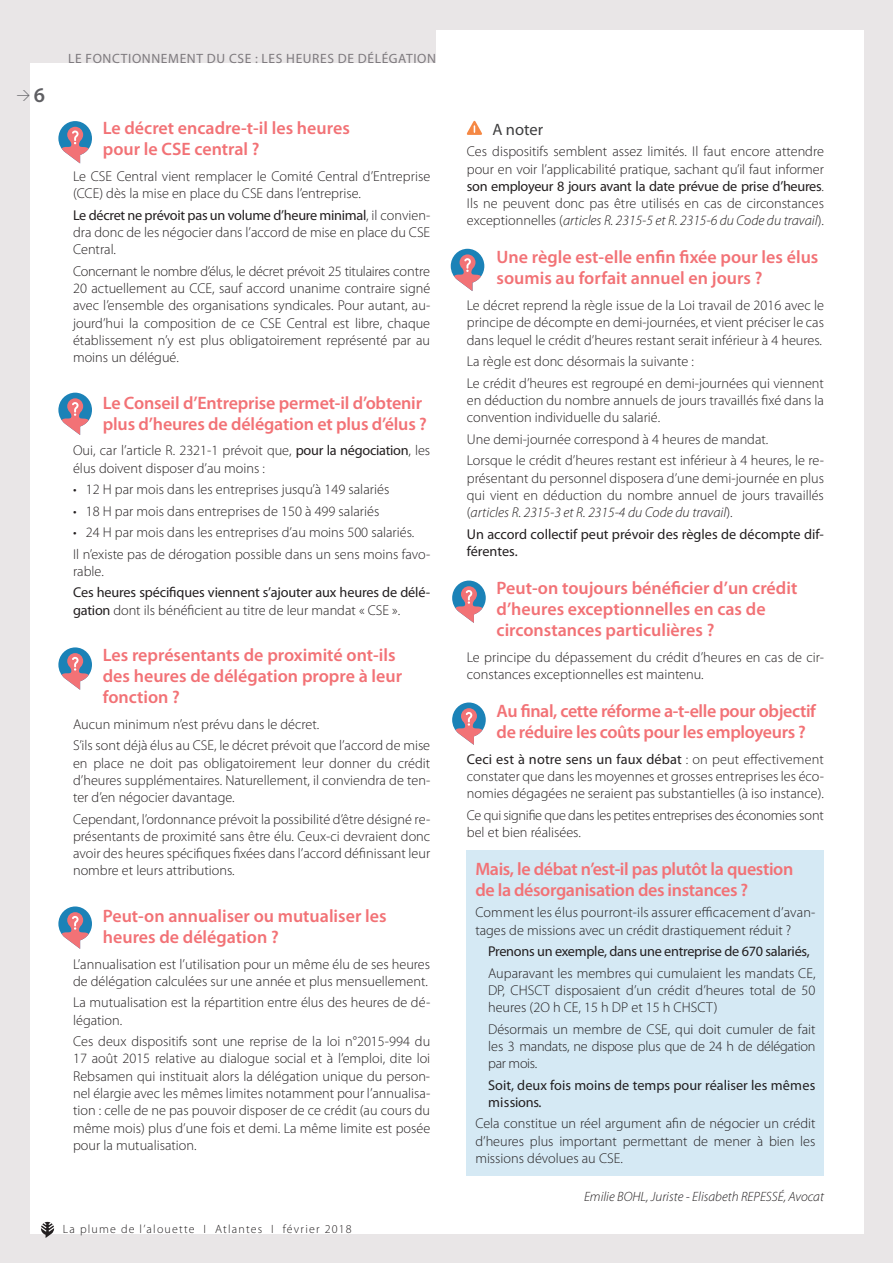
<style>
.page{position:relative;width:893px;height:1263px;background:#fff}
.page>*{position:absolute;margin:0;border:0;box-sizing:border-box;transform-origin:0 0}
.t1{font:600 18px/21px "Myriad Pro";letter-spacing:-.005em;color:#f27276}
.t2{font:16.5px "Myriad Pro";color:#3e3e3f}
.t3{font:300 14.25px/17.2px "Myriad Pro";color:#231f20;text-align:justify}
.t4{font:14.25px/17.2px "Myriad Pro";letter-spacing:-.01em;color:#231f20}
.t5{font:300 14.25px/17.2px "Myriad Pro";letter-spacing:-.02em;color:#231f20}
.t6{font:13.5px "Myriad Pro";letter-spacing:.045em;color:#7e7a7e}
.t7{font:italic 300 13.5px "Myriad Pro";color:#231f20}
.t8{font:300 13.5px "DIN";color:#5f5f63}
.t9{font:300 12px "Myriad Pro";letter-spacing:.1em;color:#231f20}
.s1{font-family:"Myriad Pro";font-weight:600;font-size:21px}
.s2{font-weight:400}
.s3{font-weight:300}
.s4{font-style:italic}
</style>
<div class="page">
<div style="left:0;top:0;width:893px;height:1263px;background:linear-gradient(to right,#e9e6e7,#e9e6e7)"></div>
<div style="left:30px;top:30px;width:833px;height:1203px;background:#fff"></div>
<svg style="left:41px;top:1222px;width:13px;height:16px"></svg>
<div style="left:0;top:22px;width:436px;height:41px;background:#e9e6e7"></div>
<div style="left:467px;top:850px;width:357px;height:326px;background:#d5e9f4"></div>
<svg style="left:466px;top:120px;width:16px;height:15px"></svg>
<svg style="left:58px;top:121px;width:34px;height:42px"></svg>
<svg style="left:58px;top:393px;width:34px;height:42px"></svg>
<svg style="left:58px;top:647px;width:34px;height:43px"></svg>
<svg style="left:452px;top:702px;width:34px;height:43px"></svg>
<svg style="left:452px;top:581px;width:34px;height:42px"></svg>
<svg style="left:451px;top:249px;width:33px;height:42px"></svg>
<svg style="left:58px;top:906px;width:34px;height:43px"></svg>
<p class="t8" style="left:16px;top:85px;width:30px">&gt; <span class="s1">6</span></p>
<p class="t6" style="left:68px;top:50px;width:170px">Le fonctionnement du CSE</p>
<p class="t6" style="left:255px;top:50px;width:182px">: Les heures de délégation</p>
<p class="t1" style="left:103px;top:117px;width:248px">Le décret encadre-t-il les heures pour le CSE central ?</p>
<p class="t3" style="left:73px;top:168px;width:359px">Le CSE Central vient remplacer le Comité Central d’Entreprise (CCE) dès la mise en place du CSE dans l’entreprise.</p>
<p class="t3" style="left:73px;top:206px;width:359px"><span class="s2">Le décret ne prévoit pas un volume d’heure minimal</span>, il convien&shy;dra donc de les négocier dans l’accord de mise en place du CSE Central.</p>
<p class="t3" style="left:73px;top:262px;width:359px">Concernant le nombre d’élus, le décret prévoit 25 titulaires contre 20 actuellement au CCE, sauf accord unanime contraire signé avec l’ensemble des organisations syndicales. Pour autant, au&shy;jourd’hui la composition de ce CSE Central est libre, chaque établissement n’y est plus obligatoirement représenté par au moins un délégué.</p>
<p class="t1" style="left:103px;top:392px;width:326px">Le Conseil d’Entreprise permet-il d’obtenir plus d’heures de délégation et plus d’élus ?</p>
<p class="t3" style="left:73px;top:442px;width:359px">Oui, car l’article R. 2321-1 prévoit que, <span class="s2">pour la négociation</span>, les élus doivent disposer d’au moins :</p>
<p class="t3" style="left:73px;top:481px;width:318px">• 12 H par mois dans les entreprises jusqu’à 149 salariés</p>
<p class="t3" style="left:73px;top:502px;width:308px">• 18 H par mois dans entreprises de 150 à 499 salariés</p>
<p class="t3" style="left:73px;top:521px;width:359px;line-height:21.5px">• 24 H par mois dans les entreprises d’au moins 500 salariés.<br>I l n’existe pas de dérogation possible dans un sens moins favo-</p>
<p class="t3" style="left:73px;top:562px;width:32px">rable.</p>
<p class="t4" style="left:73px;top:584px;width:359px">Ces heures spécifiques viennent s’ajouter aux heures de délé&shy;gation <span class="s3">dont ils bénéficient au titre de leur mandat « CSE ».</span></p>
<p class="t1" style="left:103px;top:644px;width:301px">Les représentants de proximité ont-ils des heures de délégation propre à leur fonction ?</p>
<p class="t3" style="left:73px;top:713px;width:359px;line-height:21.5px">Aucun minimum n’est prévu dans le décret.<br>S’ils sont déjà élus au CSE, le décret prévoit que l’accord de mise</p>
<p class="t3" style="left:73px;top:754px;width:359px">en place ne doit pas obligatoirement leur donner du crédit d’heures supplémentaires. Naturellement, il conviendra de ten&shy;ter d’en négocier davantage.</p>
<p class="t3" style="left:73px;top:810px;width:359px">Cependant, l’ordonnance prévoit la possibilité d’être désigné re&shy;présentants de proximité sans être élu. Ceux-ci devraient donc avoir des heures spécifiques fixées dans l’accord définissant leur nombre et leurs attributions.</p>
<p class="t1" style="left:103px;top:905px;width:285px">Peut-on annualiser ou mutualiser les heures de délégation ?</p>
<p class="t3" style="left:73px;top:955px;width:359px">L’annualisation est l’utilisation pour un même élu de ses heures de délégation calculées sur une année et plus mensuellement.</p>
<p class="t3" style="left:73px;top:994px;width:359px">La mutualisation est la répartition entre élus des heures de dé&shy;légation.</p>
<p class="t3" style="left:73px;top:1033px;width:359px">Ces deux dispositifs sont une reprise de la loi n°2015-994 du 17 août 2015 relative au dialogue social et à l’emploi, dite loi Rebsamen qui instituait alors la délégation unique du person&shy;nel élargie avec les mêmes limites notamment pour l’annualisa&shy;tion : celle de ne pas pouvoir disposer de ce crédit (au cours du même mois) plus d’une fois et demi. La même limite est posée pour la mutualisation.</p>
<p class="t9" style="left:63px;top:1222px;width:290px">La plume de l’alouette I Atlantes I février 2018</p>
<p class="t2" style="left:492px;top:119px;width:52px">A noter</p>
<p class="t3" style="left:467px;top:143px;width:359px">Ces dispositifs semblent assez limités. I l faut encore attendre pour en voir l’applicabilité pratique, sachant qu’il faut informer <span class="s2">son employeur 8 jours avant la date prévue de prise d’heures</span>.<br>I ls ne peuvent donc pas être utilisés en cas de circonstances exceptionnelles (<span class="s4">articles R. 2315-5 et R. 2315-6 du Code du travail</span>).</p>
<p class="t1" style="left:497px;top:246px;width:323px">Une règle est-elle enfin fixée pour les élus soumis au forfait annuel en jours ?</p>
<p class="t3" style="left:467px;top:297px;width:359px">Le décret reprend la règle issue de la Loi travail de 2016 avec le principe de décompte en demi-journées, et vient préciser le cas dans lequel le crédit d’heures restant serait inférieur à 4 heures.</p>
<p class="t3" style="left:467px;top:351px;width:359px;line-height:21.5px">La règle est donc désormais la suivante :<br>Le crédit d’heures est regroupé en demi-journées qui viennent</p>
<p class="t3" style="left:467px;top:391px;width:359px">en déduction du nombre annuels de jours travaillés fixé dans la convention individuelle du salarié.</p>
<p class="t3" style="left:467px;top:428px;width:359px;line-height:21.5px">Une demi-journée correspond à 4 heures de mandat.<br>Lorsque le crédit d’heures restant est inférieur à 4 heures, le re-</p>
<p class="t3" style="left:467px;top:469px;width:359px">présentant du personnel disposera d’une demi-journée en plus qui vient en déduction du nombre annuel de jours travaillés (<span class="s4">articles R. 2315-3 et R. 2315-4 du Code du travail</span>).</p>
<p class="t4" style="left:467px;top:525px;width:359px">Un accord collectif peut prévoir des règles de décompte dif&shy;férentes.</p>
<p class="t1" style="left:497px;top:577px;width:302px">Peut-on toujours bénéficier d’un crédit d’heures exceptionnelles en cas de circonstances particulières ?</p>
<p class="t3" style="left:467px;top:648px;width:359px">Le principe du dépassement du crédit d’heures en cas de cir&shy;constances exceptionnelles est maintenu.</p>
<p class="t1" style="left:497px;top:700px;width:321px">Au final, cette réforme a-t-elle pour objectif de réduire les coûts pour les employeurs ?</p>
<p class="t3" style="left:467px;top:750px;width:359px"><span class="s2">Ceci est à notre sens un faux débat</span> : on peut effectivement constater que dans les moyennes et grosses entreprises les éco&shy;nomies dégagées ne seraient pas substantielles (à iso instance).</p>
<p class="t5" style="left:467px;top:806px;width:359px">Ce qui signifie que dans les petites entreprises des économies sont bel et bien réalisées.</p>
<p class="t1" style="left:475px;top:858px;width:320px">Mais, le débat n’est-il pas plutôt la question de la désorganisation des instances ?</p>
<p class="t3" style="left:475px;top:904px;width:342px">Comment les élus pourront-ils assurer efficacement d’avan&shy;tages de missions avec un crédit drastiquement réduit ?</p>
<p class="t4" style="left:488px;top:942px;width:323px">Prenons un exemple, dans une entreprise de 670 salariés,</p>
<p class="t3" style="left:488px;top:964px;width:329px">Auparavant les membres qui cumulaient les mandats CE, DP, CHSCT disposaient d’un crédit d’heures total de 50 heures (2O h CE, 15 h DP et 15 h CHSCT)</p>
<p class="t3" style="left:488px;top:1020px;width:329px">Désormais un membre de CSE, qui doit cumuler de fait les 3 mandats, ne dispose plus que de 24 h de délégation par mois.</p>
<p class="t4" style="left:488px;top:1076px;width:329px">Soit, deux fois moins de temps pour réaliser les mêmes missions.</p>
<p class="t3" style="left:475px;top:1115px;width:342px">Cela constitue un réel argument afin de négocier un crédit d’heures plus important permettant de mener à bien les missions dévolues au CSE.</p>
<p class="t7" style="left:584px;top:1188px;width:241px">Emilie BOHL, Juriste - Elisabeth REPESSÉ, Avocat</p>
</div>
